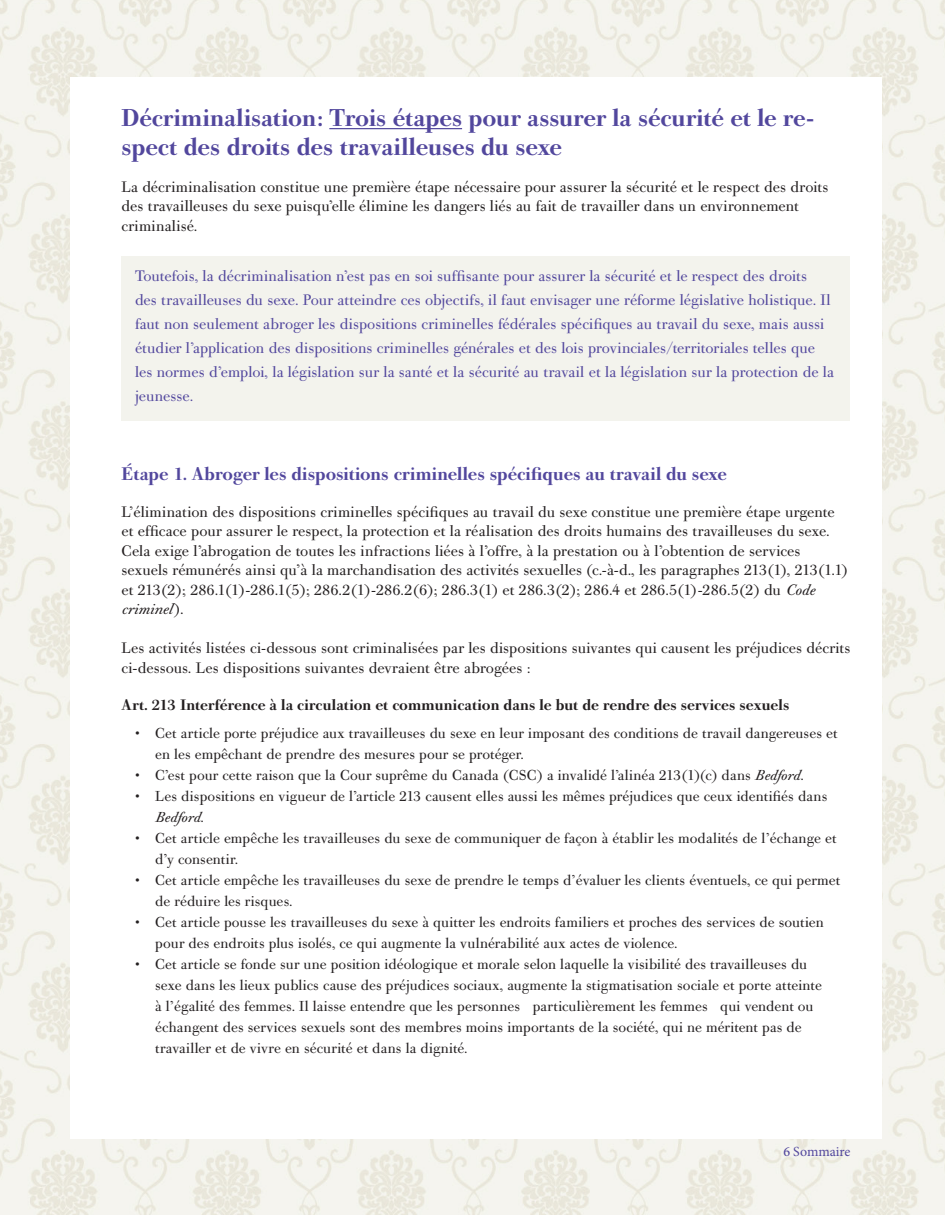
<style>
.page{position:relative;width:945px;height:1215px;background:#fff}
.page>*{position:absolute;margin:0;border:0;box-sizing:border-box;transform-origin:0 0}
.t1{font:500 24px/28.8px "Bodoni Old Face BE";color:#52479d}
.Heading_2{font:500 18px "Bodoni Old Face BE";color:#52479d}
.Text{font:15px/19.5px "Bodoni Old Face BE";letter-spacing:.005em;color:#231f20}
.Block{font:15px/24px "Bodoni Old Face BE";letter-spacing:.005em;color:#52479d}
.Heading_3{font:500 15px "Bodoni Old Face BE";letter-spacing:.005em;color:#231f20}
.t2{font:14.25px/21px "Bodoni Old Face BE";letter-spacing:.005em;color:#231f20}
.t3{font:13.95px "Minion Pro";letter-spacing:-.005em;color:#52479d}
.s1{font-style:italic}
.s2{font-weight:500}
</style>
<div class="page">
<img style="left:0;top:0;width:945px;height:1215px">
<div style="left:71px;top:77px;width:811px;height:1061px;background:#fff"></div>
<hr style="left:329px;top:128px;width:133px;height:1px;background:#52479d">
<div style="left:122px;top:256px;width:728px;height:164px;background:#f3f3ed"></div>
<p class="t1" style="left:122px;top:104px;width:694px">Décriminalisation: Trois étapes pour assurer la sécurité et le re&shy;spect des droits des travailleuses du sexe</p>
<p class="Text" style="left:122px;top:177px;width:708px">La décriminalisation constitue une première étape nécessaire pour assurer la sécurité et le respect des droits des travailleuses du sexe puisqu’elle élimine les dangers liés au fait de travailler dans un environnement criminalisé.</p>
<p class="Block" style="left:135px;top:264px;width:701px">Toutefois, la décriminalisation n’est pas en soi suffisante pour assurer la sécurité et le respect des droits<br>des travailleuses du sexe. Pour atteindre ces objectifs, il faut envisager une réforme législative holistique. Il faut non seulement abroger les dispositions criminelles fédérales spécifiques au travail du sexe, mais aussi étudier l’application des dispositions criminelles générales et des lois provinciales/territoriales telles que les normes d’emploi, la législation sur la santé et la sécurité au travail et la législation sur la protection de la jeunesse.</p>
<p class="Heading_2" style="left:122px;top:463px;width:607px">Étape 1. Abroger les dispositions criminelles spécifiques au travail du sexe</p>
<p class="Text" style="left:122px;top:502px;width:728px">L’élimination des dispositions criminelles spécifiques au travail du sexe constitue une première étape urgente et efficace pour assurer le respect, la protection et la réalisation des droits humains des travailleuses du sexe.<br>Cela exige l’abrogation de toutes les infractions liées à l’offre, à la prestation ou à l’obtention de services sexuels rémunérés ainsi qu’à la marchandisation des activités sexuelles (c.-à-d., les paragraphes 213(1), 213(1.1) et 213(2); 286.1(1)-286.1(5); 286.2(1)-286.2(6); 286.3(1) et 286.3(2); 286.4 et 286.5(1)-286.5(2) du <span class="s1">Code criminel</span>).</p>
<p class="Text" style="left:122px;top:638px;width:731px">Les activités listées ci-dessous sont criminalisées par les dispositions suivantes qui causent les préjudices décrits ci-dessous. Les dispositions suivantes devraient être abrogées :</p>
<p class="Heading_3" style="left:122px;top:696px;width:669px">Art. 213 Interférence à la circulation et communication dans le but de rendre des services sexuels</p>
<p class="t2" style="left:155px;top:723px;width:684px;text-indent:-20px">• Cet article porte préjudice aux travailleuses du sexe en leur imposant des conditions de travail dangereuses et en les empêchant de prendre des mesures pour se protéger.</p>
<p class="t2" style="left:135px;top:765px;width:670px">• C’est pour cette raison que la Cour suprême du Canada (CSC) a invalidé l’alinéa 213(1)(c) dans <span class="s1">Bedford</span>.</p>
<p class="t2" style="left:155px;top:786px;width:674px;text-indent:-20px">• Les dispositions en vigueur de l’article 213 causent elles aussi les mêmes préjudices que ceux identifiés dans<br><span class="s1">Bedford</span>.</p>
<p class="t2" style="left:155px;top:828px;width:683px;text-indent:-20px">• Cet article empêche les travailleuses du sexe de communiquer de façon à établir les modalités de l’échange et d’y consentir.</p>
<p class="t2" style="left:155px;top:870px;width:686px;text-indent:-20px">• Cet article empêche les travailleuses du sexe de prendre le temps d’évaluer les clients éventuels, ce qui permet de réduire les risques.</p>
<p class="t2" style="left:155px;top:912px;width:670px;text-indent:-20px">• Cet article pousse les travailleuses du sexe à quitter les endroits familiers et proches des services de soutien pour des endroits plus isolés, ce qui augmente la vulnérabilité aux actes de violence.</p>
<p class="t2" style="left:155px;top:954px;width:668px;text-indent:-20px">• Cet article se fonde sur une position idéologique et morale selon laquelle la visibilité des travailleuses du sexe dans les lieux publics cause des préjudices sociaux, augmente la stigmatisation sociale et porte atteinte à l’égalité des femmes. Il laisse entendre que les personnes ― particulièrement les femmes ― qui vendent ou échangent des services sexuels sont des membres moins importants de la société, qui ne méritent pas de travailler et de vivre en sécurité et dans la dignité.</p>
<p class="t3" style="left:783px;top:1142px;width:69px"><span class="s2">6</span> Sommaire</p>
</div>
